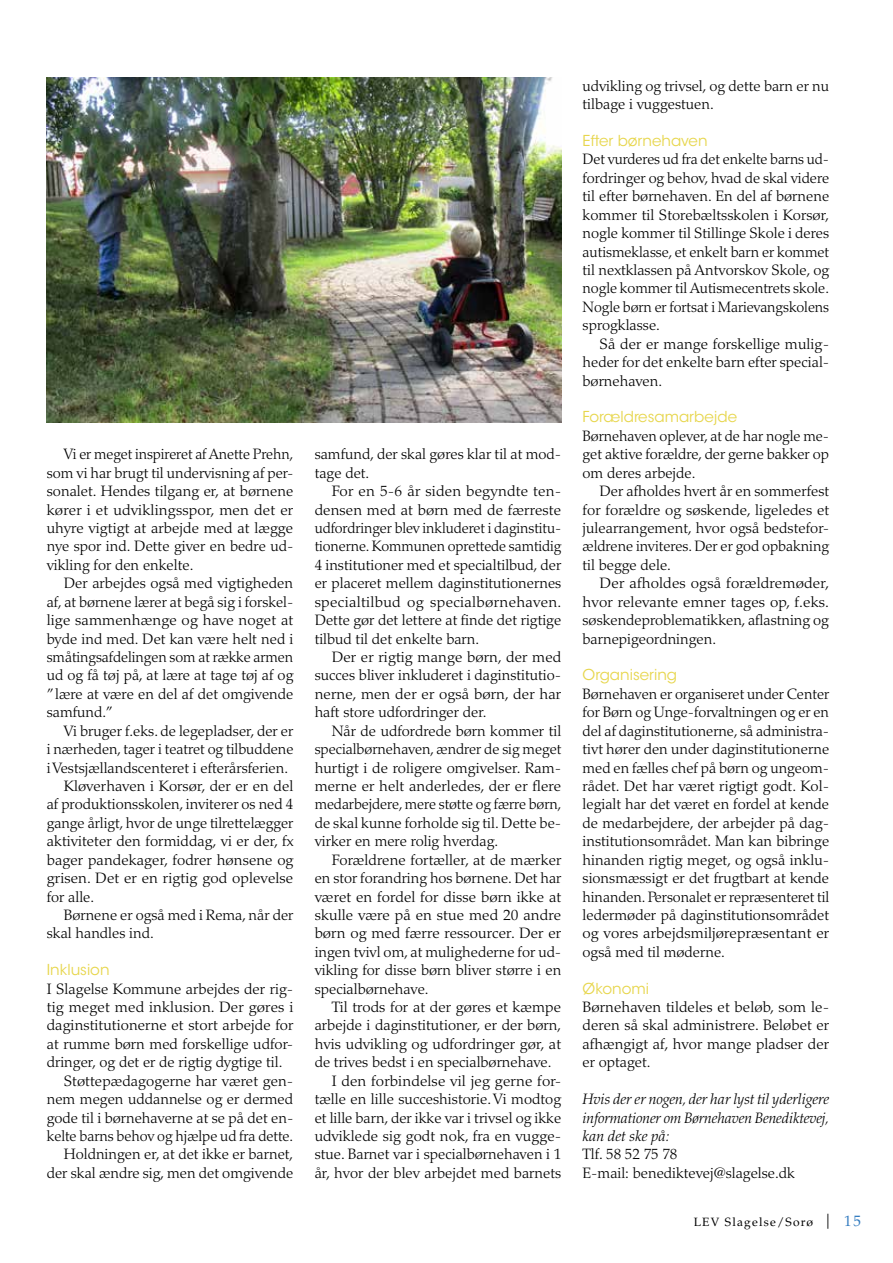
<style>
.page{position:relative;width:893px;height:1263px;background:#fff}
.page>*{position:absolute;margin:0;border:0;box-sizing:border-box;transform-origin:0 0}
.t1{font:300 15px/18.5px "Palatino LT Std";color:#000;text-align:justify}
.t2{font:italic 300 15px/18.5px "Palatino LT Std";letter-spacing:-.005em;color:#000;text-align:justify}
.t3{font:15px "ITC Avant Garde Std";color:#e7d64d}
.t4{font:12px "Palatino LT Std";letter-spacing:.1em;color:#000}
.s1{font-size:15px}
.s2{font-size:15px;color:#307abf}
</style>
<div class="page">
<img style="left:47px;top:78px;width:514px;height:344px">
<p class="t1" style="left:47px;top:445px;width:248px;text-indent:17px">Vi er meget inspireret af Anette Prehn, som vi har brugt til undervisning af per&shy;sonalet. Hendes tilgang er, at børnene kører i et udviklingsspor, men det er uhyre vigtigt at arbejde med at lægge nye spor ind. Dette giver en bedre ud&shy;vikling for den enkelte.</p>
<p class="t1" style="left:47px;top:574px;width:248px;text-indent:17px">Der arbejdes også med vigtigheden af, at børnene lærer at begå sig i forskel&shy;lige sammenhænge og have noget at byde ind med. Det kan være helt ned i småtingsafdelingen som at række armen ud og få tøj på, at lære at tage tøj af og ” lære at være en del af det omgivende samfund.”</p>
<p class="t1" style="left:64px;top:722px;width:231px">Vi bruger f.eks. de legepladser, der er</p>
<p class="t1" style="left:47px;top:740px;width:248px">i nærheden, tager i teatret og tilbuddene</p>
<p class="t1" style="left:47px;top:758px;width:243px">i Vestsjællandscenteret i efterårsferien.</p>
<p class="t1" style="left:64px;top:777px;width:231px">Kløverhaven i Korsør, der er en del</p>
<p class="t1" style="left:47px;top:795px;width:248px">af produktionsskolen, inviterer os ned 4</p>
<p class="t1" style="left:47px;top:814px;width:248px">gange årligt, hvor de unge tilrettelægger</p>
<p class="t1" style="left:47px;top:832px;width:248px">aktiviteter den formiddag, vi er der, fx</p>
<p class="t1" style="left:47px;top:850px;width:248px">bager pandekager, fodrer hønsene og</p>
<p class="t1" style="left:47px;top:869px;width:248px">grisen. Det er en rigtig god oplevelse</p>
<p class="t1" style="left:47px;top:887px;width:49px">for alle.</p>
<p class="t1" style="left:64px;top:906px;width:231px">Børnene er også med i Rema, når der</p>
<p class="t1" style="left:47px;top:924px;width:109px">skal handles ind.</p>
<p class="t3" style="left:47px;top:961px;width:64px">Inklusion</p>
<p class="t1" style="left:47px;top:979px;width:248px">I Slagelse Kommune arbejdes der rig-</p>
<p class="t1" style="left:47px;top:998px;width:248px">tig meget med inklusion. Der gøres i</p>
<p class="t1" style="left:47px;top:1016px;width:248px">daginstitutionerne et stort arbejde for</p>
<p class="t1" style="left:47px;top:1035px;width:248px">at rumme børn med forskellige udfor-</p>
<p class="t1" style="left:47px;top:1053px;width:237px">dringer, og det er de rigtig dygtige til.</p>
<p class="t1" style="left:64px;top:1072px;width:231px">Støttepædagogerne har været gen-</p>
<p class="t1" style="left:47px;top:1090px;width:248px">nem megen uddannelse og er dermed</p>
<p class="t1" style="left:47px;top:1108px;width:248px">gode til i børnehaverne at se på det en-</p>
<p class="t1" style="left:47px;top:1127px;width:248px">kelte barns behov og hjælpe ud fra dette.</p>
<p class="t1" style="left:64px;top:1145px;width:231px">Holdningen er, at det ikke er barnet,</p>
<p class="t1" style="left:47px;top:1164px;width:248px">der skal ændre sig, men det omgivende</p>
<p class="t1" style="left:315px;top:445px;width:248px">samfund, der skal gøres klar til at mod&shy;tage det.</p>
<p class="t1" style="left:315px;top:482px;width:248px;text-indent:17px">For en 5-6 år siden begyndte ten&shy;densen med at børn med de færreste udfordringer blev inkluderet i daginstitu&shy;tionerne. Kommunen oprettede samtidig 4 institutioner med et specialtilbud, der er placeret mellem daginstitutionernes specialtilbud og specialbørnehaven.<br>Dette gør det lettere at finde det rigtige tilbud til det enkelte barn.</p>
<p class="t1" style="left:315px;top:648px;width:248px;text-indent:17px">Der er rigtig mange børn, der med succes bliver inkluderet i daginstitutio&shy;nerne, men der er også børn, der har haft store udfordringer der.</p>
<p class="t1" style="left:315px;top:722px;width:248px;text-indent:17px">Når de udfordrede børn kommer til specialbørnehaven, ændrer de sig meget hurtigt i de roligere omgivelser. Ram&shy;merne er helt anderledes, der er flere medarbejdere, mere støtte og færre børn, de skal kunne forholde sig til. Dette be&shy;virker en mere rolig hverdag.</p>
<p class="t1" style="left:315px;top:850px;width:248px;text-indent:17px">Forældrene fortæller, at de mærker en stor forandring hos børnene. Det har været en fordel for disse børn ikke at skulle være på en stue med 20 andre børn og med færre ressourcer. Der er ingen tvivl om, at mulighederne for ud&shy;vikling for disse børn bliver større i en specialbørnehave.</p>
<p class="t1" style="left:332px;top:998px;width:231px">Til trods for at der gøres et kæmpe</p>
<p class="t1" style="left:315px;top:1016px;width:248px">arbejde i daginstitutioner, er der børn,</p>
<p class="t1" style="left:315px;top:1035px;width:248px">hvis udvikling og udfordringer gør, at</p>
<p class="t1" style="left:315px;top:1053px;width:238px">de trives bedst i en specialbørnehave.</p>
<p class="t1" style="left:332px;top:1072px;width:231px">I den forbindelse vil jeg gerne for-</p>
<p class="t1" style="left:315px;top:1090px;width:248px">tælle en lille succeshistorie. Vi modtog</p>
<p class="t1" style="left:315px;top:1108px;width:248px">et lille barn, der ikke var i trivsel og ikke</p>
<p class="t1" style="left:315px;top:1127px;width:248px">udviklede sig godt nok, fra en vugge-</p>
<p class="t1" style="left:315px;top:1145px;width:248px">stue. Barnet var i specialbørnehaven i 1</p>
<p class="t1" style="left:315px;top:1164px;width:248px">år, hvor der blev arbejdet med barnets</p>
<p class="t1" style="left:583px;top:77px;width:248px">udvikling og trivsel, og dette barn er nu tilbage i vuggestuen.</p>
<p class="t3" style="left:583px;top:131px;width:126px">Efter børnehaven</p>
<p class="t1" style="left:583px;top:150px;width:248px">Det vurderes ud fra det enkelte barns ud&shy;fordringer og behov, hvad de skal videre til efter børnehaven. En del af børnene kommer til Storebæltsskolen i Korsør, nogle kommer til Stillinge Skole i deres autismeklasse, et enkelt barn er kommet til nextklassen på Antvorskov Skole, og nogle kommer til Autismecentrets skole.<br>Nogle børn er fortsat i Marievangskolens sprogklasse.</p>
<p class="t1" style="left:583px;top:335px;width:248px;text-indent:17px">Så der er mange forskellige mulig&shy;heder for det enkelte barn efter special&shy;børnehaven.</p>
<p class="t3" style="left:583px;top:408px;width:156px">Forældresamarbejde</p>
<p class="t1" style="left:583px;top:427px;width:248px">Børnehaven oplever, at de har nogle me&shy;get aktive forældre, der gerne bakker op om deres arbejde.</p>
<p class="t1" style="left:583px;top:482px;width:248px;text-indent:17px">Der afholdes hvert år en sommerfest for forældre og søskende, ligeledes et julearrangement, hvor også bedstefor&shy;ældrene inviteres. Der er god opbakning til begge dele.</p>
<p class="t1" style="left:583px;top:574px;width:248px;text-indent:17px">Der afholdes også forældremøder, hvor relevante emner tages op, f.eks. søskendeproblematikken, aflastning og barnepigeordningen.</p>
<p class="t3" style="left:583px;top:666px;width:96px">Organisering</p>
<p class="t1" style="left:583px;top:685px;width:248px">Børnehaven er organiseret under Center for Børn og Unge-forvaltningen og er en del af daginstitutionerne, så administra&shy;tivt hører den under daginstitutionerne med en fælles chef på børn og ungeom&shy;rådet. Det har været rigtigt godt. Kol&shy;legialt har det været en fordel at kende de medarbejdere, der arbejder på dag&shy;institutionsområdet. Man kan bibringe hinanden rigtig meget, og også inklu&shy;sionsmæssigt er det frugtbart at kende hinanden. Personalet er repræsenteret til ledermøder på daginstitutionsområdet og vores arbejdsmiljørepræsentant er også med til møderne.</p>
<p class="t3" style="left:583px;top:979px;width:68px">Økonomi</p>
<p class="t1" style="left:583px;top:998px;width:248px">Børnehaven tildeles et beløb, som le&shy;deren så skal administrere. Beløbet er afhængigt af, hvor mange pladser der er optaget.</p>
<p class="t2" style="left:583px;top:1090px;width:248px">Hvis der er nogen, der har lyst til yderligere informationer om Børnehaven Benediktevej, kan det ske på:</p>
<p class="t1" style="left:583px;top:1145px;width:214px">Tlf. 58 52 75 78<br>E-mail: benediktevej@slagelse.dk</p>
<p class="t4" style="left:694px;top:1214px;width:169px">LEV Slagelse/Sorø <span class="s1">|</span> <span class="s2">15</span></p>
</div>
